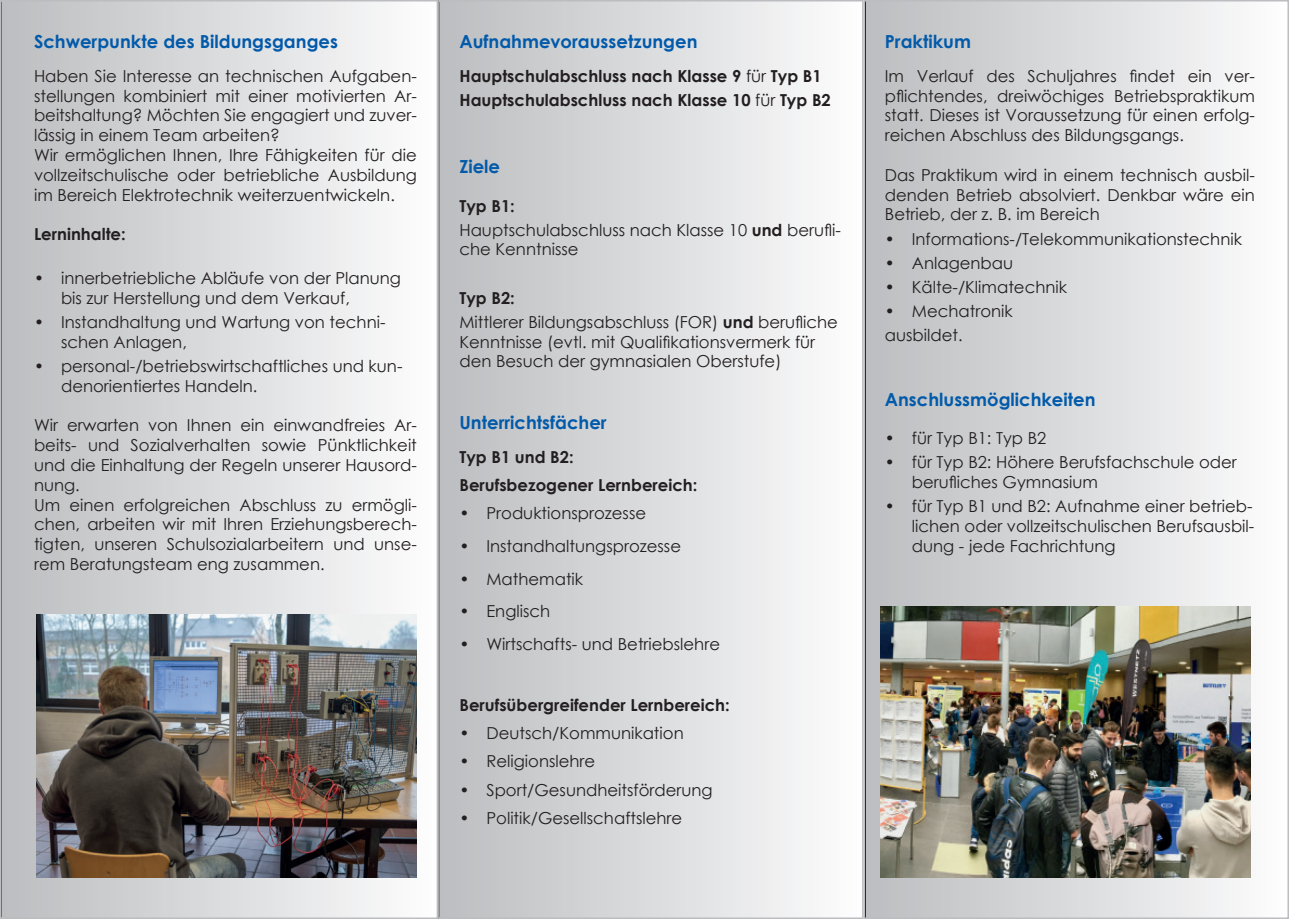
<style>
.page{position:relative;width:1289px;height:919px;background:#fff}
.page>*{position:absolute;margin:0;border:0;box-sizing:border-box;transform-origin:0 0}
.t1{font:700 18px "Century Gothic";color:#015aaa}
.t2{font:16.5px/19.8px "Century Gothic";color:#231f20}
.t3{font:700 16.5px/24px "Century Gothic";color:#231f20}
.s1{font-weight:400}
.s2{font-weight:700}
</style>
<div class="page">
<div style="left:1px;top:1px;width:436px;height:917px;background:linear-gradient(to right,#bbbcbf,#fcfcfd)"></div>
<div style="left:0;top:0;width:438px;height:918px;border:2px solid #bcbdc0"></div>
<div style="left:439px;top:1px;width:423px;height:917px;background:linear-gradient(to right,#bbbdbf,#fcfdfd)"></div>
<div style="left:438px;top:0;width:425px;height:918px;border:2px solid #bcbdc0"></div>
<div style="left:864px;top:1px;width:424px;height:917px;background:linear-gradient(to right,#bbbdbf,#fbfcfc)"></div>
<div style="left:863px;top:0;width:425px;height:918px;border:2px solid #bcbdc0"></div>
<img style="left:880px;top:606px;width:370px;height:271px">
<img style="left:36px;top:614px;width:381px;height:263px">
<p class="t1" style="left:34px;top:27px;width:305px">Schwerpunkte des Bildungsganges</p>
<p class="t2" style="left:34px;top:66px;width:384px">Haben Sie Interesse an technischen Aufgaben&shy;stellungen kombiniert mit einer motivierten Ar&shy;beitshaltung? Möchten Sie engagiert und zuver&shy;lässig in einem Team arbeiten?<br>Wir ermöglichen Ihnen, Ihre Fähigkeiten für die vollzeitschulische oder betriebliche Ausbildung im Bereich Elektrotechnik weiterzuentwickeln.</p>
<p class="t3" style="left:34px;top:221px;width:93px">Lerninhalte:</p>
<p class="t2" style="left:61px;top:268px;width:341px;text-indent:-27px">• innerbetriebliche Abläufe von der Planung bis zur Herstellung und dem Verkauf,</p>
<p class="t2" style="left:61px;top:312px;width:326px;text-indent:-27px">• Instandhaltung und Wartung von techni&shy;schen Anlagen,</p>
<p class="t2" style="left:61px;top:356px;width:343px;text-indent:-27px">• personal-/betriebswirtschaftliches und kun&shy;denorientiertes Handeln.</p>
<p class="t2" style="left:34px;top:415px;width:384px">Wir erwarten von Ihnen ein einwandfreies Ar&shy;beits- und Sozialverhalten sowie Pünktlichkeit und die Einhaltung der Regeln unserer Hausord&shy;nung.<br>Um einen erfolgreichen Abschluss zu ermögli&shy;chen, arbeiten wir mit Ihren Erziehungsberech&shy;tigten, unseren Schulsozialarbeitern und unse&shy;rem Beratungsteam eng zusammen.</p>
<p class="t1" style="left:459px;top:27px;width:239px">Aufnahmevoraussetzungen</p>
<p class="t3" style="left:459px;top:63px;width:373px">Hauptschulabschluss nach Klasse 9 <span class="s1">für</span> Typ B1<br>Hauptschulabschluss nach Klasse 10 <span class="s1">für</span> Typ B2</p>
<p class="t1" style="left:459px;top:153px;width:42px">Ziele</p>
<p class="t2" style="left:459px;top:193px;width:383px;line-height:24px"><span class="s2">Typ B1:<br></span>Hauptschulabschluss nach Klasse 10 <span class="s2">und</span> berufli-</p>
<p class="t2" style="left:459px;top:239px;width:121px">che Kenntnisse</p>
<p class="t2" style="left:459px;top:285px;width:380px;line-height:24px"><span class="s2">Typ B2:<br></span>Mittlerer Bildungsabschluss (FOR) <span class="s2">und</span> berufliche</p>
<p class="t2" style="left:459px;top:331px;width:357px">Kenntnisse (evtl. mit Qualifikationsvermerk für den Besuch der gymnasialen Oberstufe)</p>
<p class="t1" style="left:459px;top:408px;width:149px">Unterrichtsfächer</p>
<p class="t3" style="left:459px;top:442px;width:239px;line-height:28.3px">Typ B1 und B2:<br>Berufsbezogener Lernbereich:</p>
<p class="t2" style="left:459px;top:503px;width:188px">• Produktionsprozesse</p>
<p class="t2" style="left:459px;top:536px;width:223px">• Instandhaltungsprozesse</p>
<p class="t2" style="left:459px;top:568px;width:125px">• Mathematik</p>
<p class="t2" style="left:459px;top:601px;width:92px">• Englisch</p>
<p class="t2" style="left:459px;top:633px;width:262px">• Wirtschafts- und Betriebslehre</p>
<p class="t3" style="left:459px;top:691px;width:272px">Berufsübergreifender Lernbereich:</p>
<p class="t2" style="left:459px;top:722px;width:226px">• Deutsch/Kommunikation</p>
<p class="t2" style="left:459px;top:751px;width:137px">• Religionslehre</p>
<p class="t2" style="left:459px;top:779px;width:255px">• Sport/Gesundheitsförderung</p>
<p class="t2" style="left:459px;top:807px;width:224px">• Politik/Gesellschaftslehre</p>
<p class="t1" style="left:884px;top:27px;width:88px">Praktikum</p>
<p class="t2" style="left:884px;top:66px;width:371px;text-align:justify">Im Verlauf des Schuljahres findet ein ver&shy;pflichtendes, dreiwöchiges Betriebspraktikum statt. Dieses ist Voraussetzung für einen erfolg&shy;reichen Abschluss des Bildungsgangs.</p>
<p class="t2" style="left:884px;top:165px;width:371px;text-align:justify">Das Praktikum wird in einem technisch ausbil&shy;denden Betrieb absolviert. Denkbar wäre ein Betrieb, der z. B. im Bereich</p>
<p class="t2" style="left:884px;top:228px;width:358px">• Informations-/Telekommunikationstechnik</p>
<p class="t2" style="left:884px;top:252px;width:130px">• Anlagenbau</p>
<p class="t2" style="left:884px;top:276px;width:184px">• Kälte-/Klimatechnik</p>
<p class="t2" style="left:884px;top:298px;width:129px;line-height:24px">• Mechatronik ausbildet.</p>
<p class="t1" style="left:884px;top:385px;width:212px">Anschlussmöglichkeiten</p>
<p class="t2" style="left:884px;top:428px;width:163px">• für Typ B1: Typ B2</p>
<p class="t2" style="left:911px;top:452px;width:326px;text-indent:-27px">• für Typ B2: Höhere Berufsfachschule oder berufliches Gymnasium</p>
<p class="t2" style="left:911px;top:496px;width:344px;text-align:justify;text-indent:-27px">• für Typ B1 und B2: Aufnahme einer betrieb&shy;lichen oder vollzeitschulischen Berufsausbil&shy;dung - jede Fachrichtung</p>
</div>
